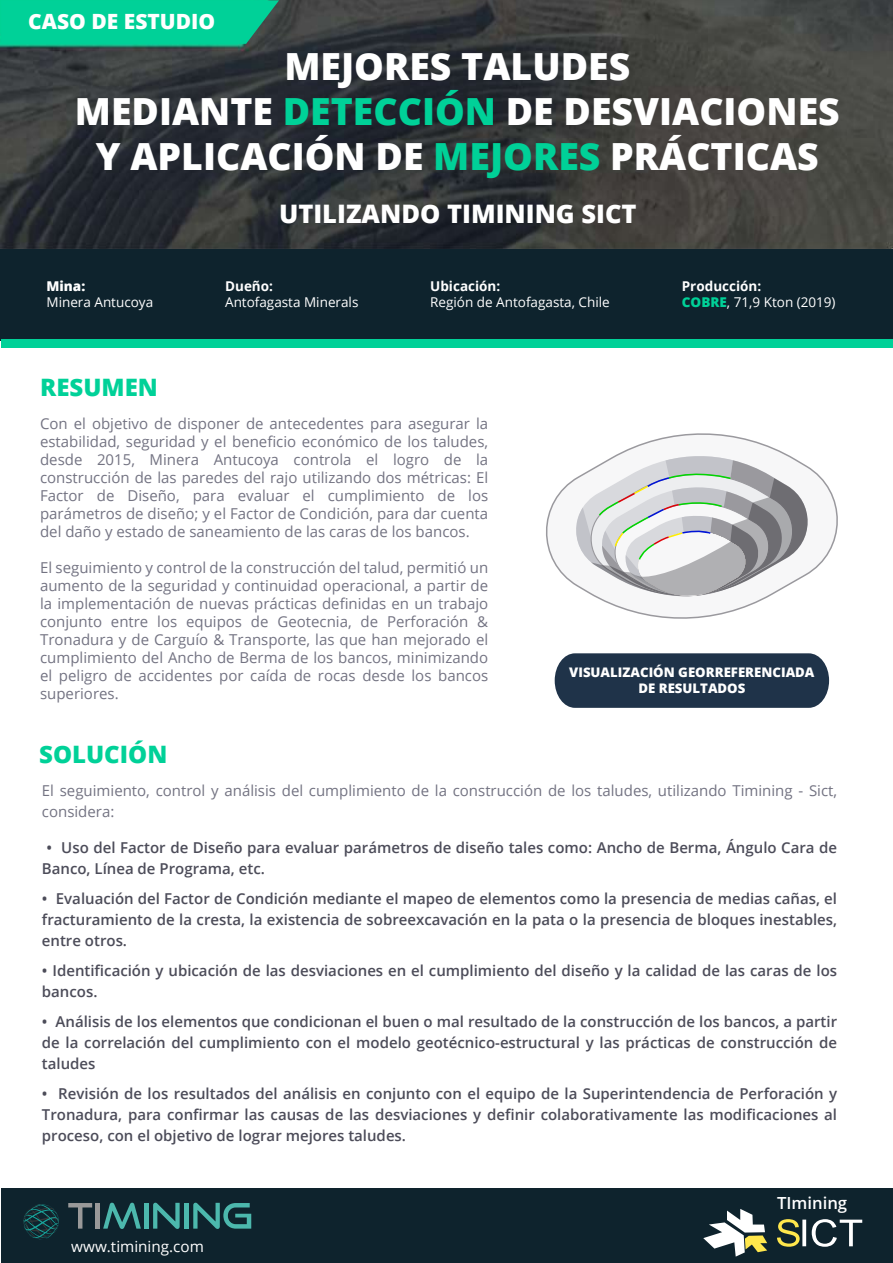
<style>
.page{position:relative;width:893px;height:1263px;background:#fff}
.page>*{position:absolute;margin:0;border:0;box-sizing:border-box;transform-origin:0 0}
.t1{font:800 37.35px/44.8px "Open Sans";color:#fff;text-align:center}
.t2{font:800 25.5px "Open Sans";color:#fff}
.t3{font:800 24px "Open Sans";color:#00d198}
.t4{font:800 21px "Open Sans";color:#fff}
.t5{font:600 16.65px "Open Sans";color:#fff}
.t6{font:15.3px "Open Sans";color:#fff}
.t7{font:15px/18px "Open Sans";color:#737382;text-align:justify}
.t8{font:600 15px/21px "Open Sans";color:#4c4c59;text-align:justify}
.t9{font:13.5px/16.2px "Open Sans";color:#fff}
.t10{font:700 13.5px "Open Sans";color:#fff}
.t11{font:800 13.5px "Open Sans";color:#fff}
.t12{font:800 13.2px/15.9px "Open Sans";color:#fff;text-align:center}
.s1{color:#00d198}
.s2{font-weight:700}
.s3{font-weight:800;color:#00d198}
</style>
<div class="page">
<img style="left:1px;top:0;width:892px;height:250px">
<div style="left:1px;top:0;width:278px;height:44px;background:#00d198"></div>
<div style="left:1px;top:250px;width:892px;height:91px;background:#0e232d"></div>
<div style="left:2px;top:339px;width:891px;height:9px;background:#00d198"></div>
<div style="left:2px;top:1188px;width:891px;height:75px;background:#0e232d"></div>
<svg style="left:23px;top:1204px;width:35px;height:35px"></svg>
<svg style="left:68px;top:1203px;width:24px;height:25px"></svg>
<div style="left:95px;top:1203px;width:5px;height:25px;background:#999"></div>
<svg style="left:103px;top:1202px;width:38px;height:27px"></svg>
<div style="left:144px;top:1203px;width:5px;height:25px;background:#4cb8ad"></div>
<svg style="left:153px;top:1203px;width:27px;height:26px"></svg>
<div style="left:184px;top:1203px;width:5px;height:25px;background:#4cb8ad"></div>
<svg style="left:193px;top:1203px;width:58px;height:26px"></svg>
<div style="left:555px;top:653px;width:274px;height:55px;background:#1f3349"></div>
<svg style="left:777px;top:1219px;width:23px;height:28px"></svg>
<svg style="left:802px;top:1219px;width:4px;height:27px"></svg>
<svg style="left:812px;top:1219px;width:50px;height:28px"></svg>
<svg style="left:703px;top:1209px;width:64px;height:47px"></svg>
<svg style="left:546px;top:433px;width:292px;height:186px"></svg>
<svg style="left:574px;top:455px;width:241px;height:147px"></svg>
<h3 class="t4" style="left:28px;top:5px;width:189px">CASO DE ESTUDIO</h3>
<h1 class="t1" style="left:75px;top:42px;width:766px">MEJORES TALUDES<br>MEDIANTE <span class="s1">DETECCIÓN</span> DE DESVIACIONES<br>Y APLICACIÓN DE <span class="s1">MEJORES</span> PRÁCTICAS</h1>
<p class="t11" style="left:46px;top:276px;width:40px">Mina:</p>
<p class="t9" style="left:46px;top:294px;width:108px">Minera Antucoya</p>
<h2 class="t2" style="left:279px;top:194px;width:359px">UTILIZANDO TIMINING SICT</h2>
<p class="t10" style="left:225px;top:276px;width:49px">Dueño:</p>
<p class="t9" style="left:225px;top:294px;width:135px">Antofagasta Minerals</p>
<p class="t10" style="left:430px;top:276px;width:72px">Ubicación:</p>
<p class="t9" style="left:430px;top:294px;width:181px">Región de Antofagasta, Chile</p>
<p class="t9" style="left:682px;top:277px;width:155px"><span class="s2">Producción:<br></span><span class="s3">COBRE</span>, 71,9 Kton (2019)</p>
<h3 class="t3" style="left:40px;top:369px;width:119px">RESUMEN</h3>
<p class="t7" style="left:40px;top:415px;width:450px">Con el objetivo de disponer de antecedentes para asegurar la estabilidad, seguridad y el beneficio económico de los taludes, desde 2015, Minera Antucoya controla el logro de la construcción de las paredes del rajo utilizando dos métricas: El Factor de Diseño, para evaluar el cumplimiento de los parámetros de diseño; y el Factor de Condición, para dar cuenta del daño y estado de saneamiento de las caras de los bancos.</p>
<p class="t7" style="left:40px;top:559px;width:450px">El seguimiento y control de la construcción del talud, permitió un aumento de la seguridad y continuidad operacional, a partir de la implementación de nuevas prácticas definidas en un trabajo conjunto entre los equipos de Geotecnia, de Perforación &amp; Tronadura y de Carguío &amp; Transporte, las que han mejorado el cumplimiento del Ancho de Berma de los bancos, minimizando el peligro de accidentes por caída de rocas desde los bancos superiores.</p>
<h3 class="t3" style="left:39px;top:736px;width:130px">SOLUCIÓN</h3>
<p class="t7" style="left:42px;top:780px;width:797px;line-height:21px">El seguimiento, control y análisis del cumplimiento de la construcción de los taludes, utilizando Timining - Sict, considera:</p>
<p class="t8" style="left:42px;top:837px;width:797px;text-indent:5px">• Uso del Factor de Diseño para evaluar parámetros de diseño tales como: Ancho de Berma, Ángulo Cara de<br>Banco, Línea de Programa, etc.</p>
<p class="t8" style="left:42px;top:888px;width:797px">• Evaluación del Factor de Condición mediante el mapeo de elementos como la presencia de medias cañas, el fracturamiento de la cresta, la existencia de sobreexcavación en la pata o la presencia de bloques inestables, entre otros.</p>
<p class="t8" style="left:42px;top:960px;width:797px">• Identificación y ubicación de las desviaciones en el cumplimiento del diseño y la calidad de las caras de los bancos.</p>
<p class="t8" style="left:42px;top:1011px;width:797px">• Análisis de los elementos que condicionan el buen o mal resultado de la construcción de los bancos, a partir de la correlación del cumplimiento con el modelo geotécnico-estructural y las prácticas de construcción de taludes</p>
<p class="t8" style="left:42px;top:1083px;width:797px">• Revisión de los resultados del análisis en conjunto con el equipo de la Superintendencia de Perforación y Tronadura, para confirmar las causas de las desviaciones y definir colaborativamente las modificaciones al proceso, con el objetivo de lograr mejores taludes.</p>
<p class="t12" style="left:569px;top:663px;width:247px">VISUALIZACIÓN GEORREFERENCIADA<br>DE RESULTADOS</p>
<p class="t6" style="left:71px;top:1236px;width:134px">www.timining.com</p>
<p class="t5" style="left:777px;top:1191px;width:72px">TImining</p>
</div>
